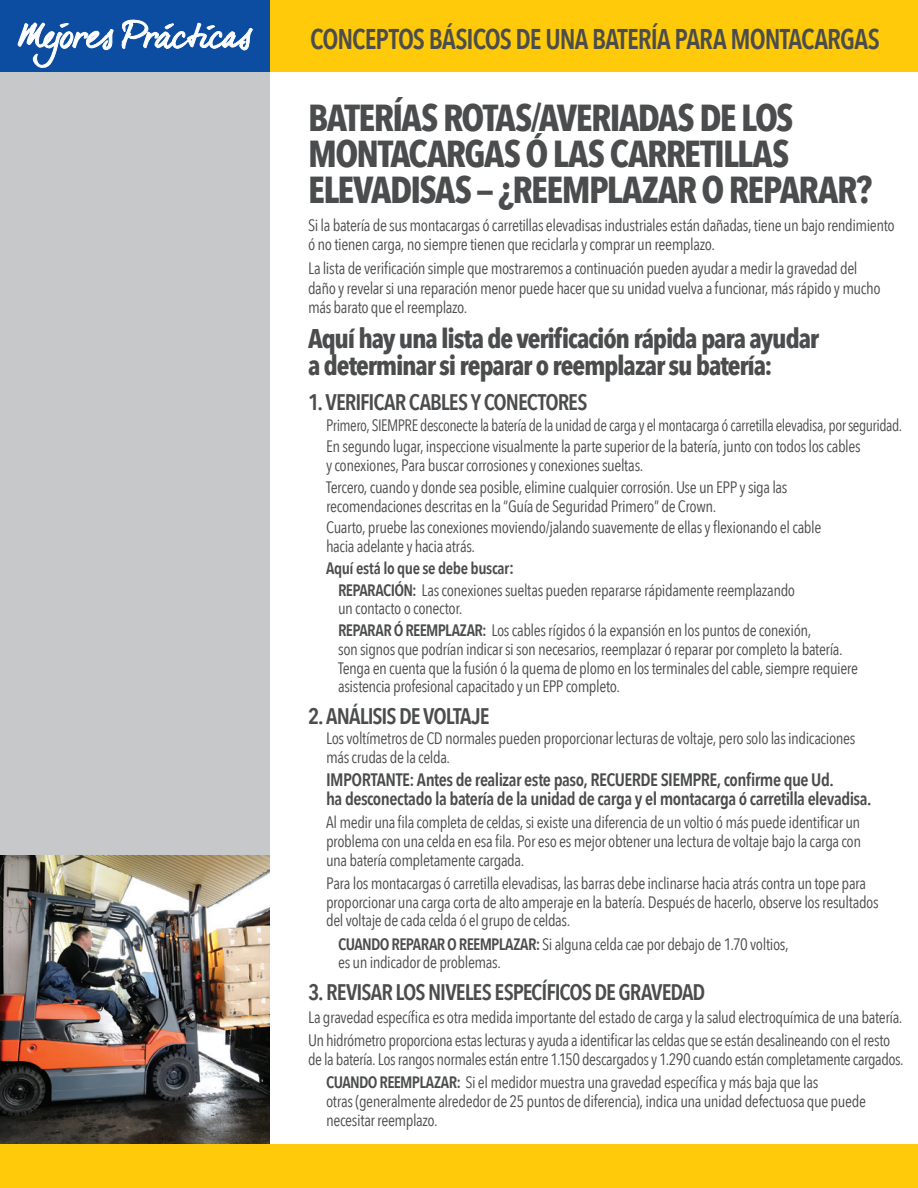
<style>
.page{position:relative;width:918px;height:1188px;background:#fff}
.page>*{position:absolute;margin:0;border:0;box-sizing:border-box;transform-origin:0 0}
.t1{font:700 37.5px/36px "Avenir Next Condensed";letter-spacing:-.04em;color:#4b4c4d}
.t2{font:600 28.5px "Avenir Next Condensed";letter-spacing:-.035em;color:#4b4c4d;scale:.95 1}
.t3{font:700 27px/27px "Avenir Next Condensed";letter-spacing:-.045em;color:#4b4c4d}
.t4{font:600 22.5px "Avenir Next Condensed";letter-spacing:-.045em;color:#4b4c4d}
.t5{font:600 18px/18.8px "Avenir Next Condensed";letter-spacing:-.03em;color:#4b4c4d}
.t6{font:16.5px/18.8px "Avenir Next Condensed";letter-spacing:-.025em;color:#4b4c4d}
.t7{font:16.5px/21.8px "Avenir Next Condensed";letter-spacing:-.025em;color:#4b4c4d;scale:.95 1}
.t8{font:600 16.5px "Avenir Next Condensed";letter-spacing:-.025em;color:#4b4c4d}
.s1{font-size:18px}
.s2{font-weight:600}
</style>
<div class="page">
<div style="left:270px;top:0;width:648px;height:72px;background:#feca0a"></div>
<div style="left:0;top:63px;width:270px;height:1125px;background:#c7c8ca"></div>
<img style="left:0;top:856px;width:270px;height:289px">
<div style="left:0;top:0;width:270px;height:72px;background:#0d4da1"></div>
<div style="left:0;top:1145px;width:918px;height:43px;background:#feca0a"></div>
<svg style="left:18px;top:19px;width:235px;height:49px"></svg>
<h2 class="t2" style="left:310px;top:21px;width:601px">CONCEPTOS BÁSICOS DE UNA BATERÍA PARA MONTACARGAS</h2>
<h1 class="t1" style="left:308px;top:99px;width:566px">BATERÍAS ROTAS/AVERIADAS DE LOS<br>MONTACARGAS Ó LAS CARRETILLAS<br>ELEVADISAS — ¿REEMPLAZAR O REPARAR?</h1>
<p class="t6" style="left:308px;top:215px;width:588px;line-height:19.5px">Si la batería de sus montacargas ó carretillas elevadisas industriales están dañadas, tiene un bajo rendimiento ó no tienen carga, no siempre tienen que reciclarla y comprar un reemplazo.</p>
<p class="t6" style="left:308px;top:259px;width:574px;line-height:19.5px">La lista de verificación simple que mostraremos a continuación pueden ayudar a medir la gravedad del daño y revelar si una reparación menor puede hacer que su unidad vuelva a funcionar, más rápido y mucho más barato que el reemplazo.</p>
<h3 class="t3" style="left:308px;top:325px;width:513px">Aquí hay una lista de verificación rápida para ayudar a determinar si reparar o reemplazar su batería:</h3>
<h3 class="t4" style="left:308px;top:389px;width:281px">1. VERIFICAR CABLES Y CONECTORES</h3>
<p class="t7" style="left:326px;top:414px;width:608px">Primero, SIEMPRE desconecte la batería de la unidad de carga y el montacarga ó carretilla elevadisa, por seguridad.<br>En segundo lugar, inspeccione visualmente la parte superior de la batería, junto con todos los cables</p>
<p class="t6" style="left:326px;top:454px;width:463px;line-height:21.8px">y conexiones, Para buscar corrosiones y conexiones sueltas.<br>Tercero, cuando y donde sea posible, elimine cualquier corrosión. Use un EPP y siga las</p>
<p class="t6" style="left:326px;top:495px;width:497px;line-height:21.8px">recomendaciones descritas en la “Guía de Seguridad Primero” de Crown.<br>Cuarto, pruebe las conexiones moviendo/jalando suavemente de ellas y flexionando el cable</p>
<p class="t6" style="left:326px;top:537px;width:151px">hacia adelante y hacia atrás.</p>
<p class="t8" style="left:326px;top:558px;width:189px">Aquí está lo que se debe buscar<span class="s1">:</span></p>
<p class="t6" style="left:338px;top:580px;width:459px"><span class="s2">REPARACIÓN:</span> Las conexiones sueltas pueden repararse rápidamente reemplazando</p>
<p class="t6" style="left:338px;top:598px;width:475px;line-height:21.8px">un contacto o conector.<br><span class="s2">REPARAR Ó REEMPLAZAR:</span> Los cables rígidos ó la expansión en los puntos de conexión,</p>
<p class="t6" style="left:338px;top:640px;width:522px">son signos que podrían indicar si son necesarios, reemplazar ó reparar por completo la batería.<br>Tenga en cuenta que la fusión ó la quema de plomo en los terminales del cable, siempre requiere asistencia profesional capacitado y un EPP completo.</p>
<h3 class="t4" style="left:308px;top:702px;width:183px">2. ANÁLISIS DE VOLTAJE</h3>
<p class="t6" style="left:326px;top:729px;width:531px">Los voltímetros de CD normales pueden proporcionar lecturas de voltaje, pero solo las indicaciones más crudas de la celda.</p>
<p class="t5" style="left:326px;top:770px;width:547px">IMPORTANTE: Antes de realizar este paso, RECUERDE SIEMPRE, confirme que Ud.<br>ha desconectado la batería de la unidad de carga y el montacarga ó carretilla elevadisa.</p>
<p class="t6" style="left:326px;top:813px;width:537px;text-align:justify">Al medir una fila completa de celdas, si existe una diferencia de un voltio ó más puede identificar un problema con una celda en esa fila. Por eso es mejor obtener una lectura de voltaje bajo la carga con una batería completamente cargada.</p>
<p class="t6" style="left:326px;top:874px;width:554px">Para los montacargas ó carretilla elevadisas, las barras debe inclinarse hacia atrás contra un tope para proporcionar una carga corta de alto amperaje en la batería. Después de hacerlo, observe los resultados del voltaje de cada celda ó el grupo de celdas.</p>
<p class="t6" style="left:338px;top:934px;width:452px"><span class="s2">CUANDO REPARAR O REEMPLAZAR:</span> Si alguna celda cae por debajo de 1.70 voltios, es un indicador de problemas.</p>
<h3 class="t4" style="left:308px;top:978px;width:399px">3. REVISAR LOS NIVELES ESPECÍFICOS DE GRAVEDAD</h3>
<p class="t6" style="left:308px;top:1006px;width:596px;line-height:23.2px">La gravedad específica es otra medida importante del estado de carga y la salud electroquímica de una batería.<br>Un hidrómetro proporciona estas lecturas y ayuda a identificar las celdas que se están desalineando con el resto</p>
<p class="t6" style="left:326px;top:1048px;width:579px;line-height:23.2px;text-indent:-18px">de la batería. Los rangos normales están entre 1.150 descargados y 1.290 cuando están completamente cargados.<br><span class="s2">CUANDO REEMPLAZAR:</span> Si el medidor muestra una gravedad específica y más baja que las</p>
<p class="t6" style="left:326px;top:1092px;width:541px">otras (generalmente alrededor de 25 puntos de diferencia), indica una unidad defectuosa que puede necesitar reemplazo.</p>
</div>
